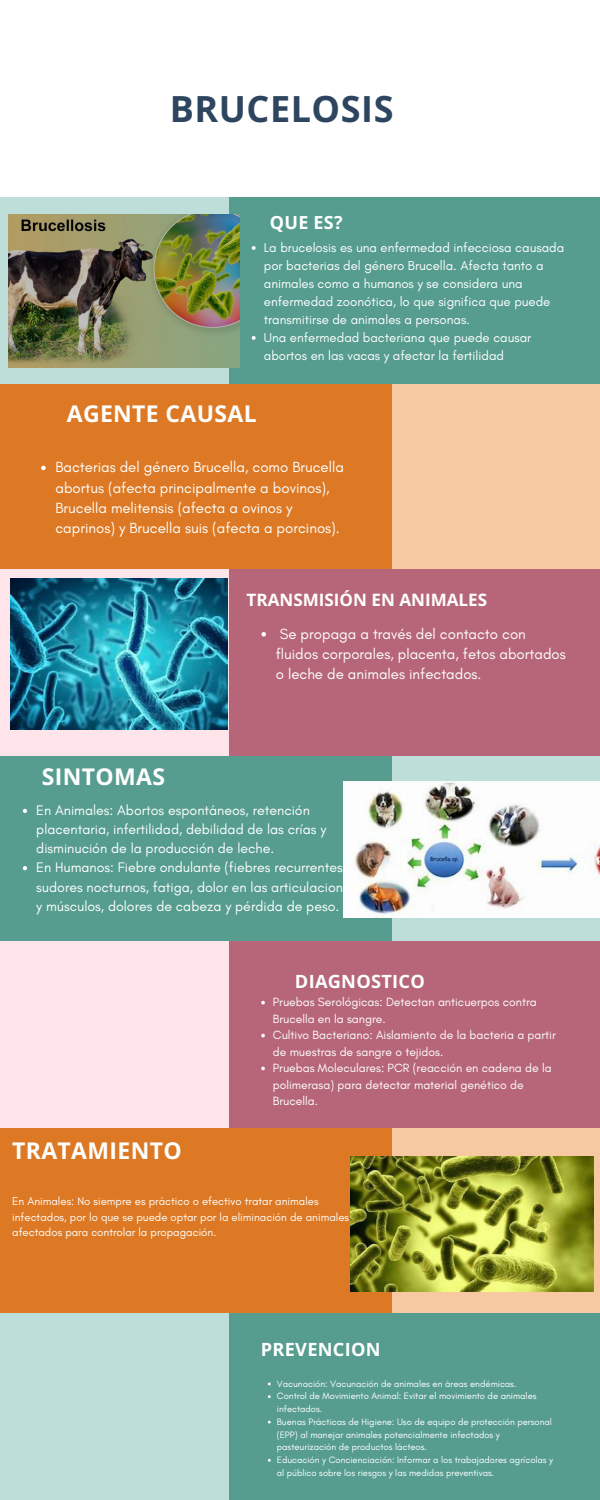
<style>
.page{position:relative;width:600px;height:1500px;background:#fff}
.page>*{position:absolute;margin:0;border:0;box-sizing:border-box;transform-origin:0 0}
.t1{font:700 36px "Open Sans";letter-spacing:.015em;color:#2d455f}
.t2{font:700 23px "Open Sans";letter-spacing:.015em;color:#fff}
.t3{font:700 18.2px "Open Sans";letter-spacing:.015em;color:#fff}
.t4{font:700 18px "Open Sans";color:#fff}
.t5{font:700 17.1px "Open Sans";color:#fff}
.t6{font:15px/20.2px "Glacial Indifference";color:#fff}
.t7{font:14.1px/19.1px "Glacial Indifference";color:#fff}
.t8{font:13.2px/18px "Glacial Indifference";color:#fff}
.t9{font:12.2px/16.5px "Glacial Indifference";color:#fff}
.t10{font:11.4px/15.3px "Glacial Indifference";color:#fff}
.t11{font:9.4px/12.7px "Glacial Indifference";color:#fff}
</style>
<div class="page">
<div style="left:0;top:383px;width:392px;height:186px;background:#dd7924"></div>
<div style="left:0;top:755px;width:392px;height:187px;background:#569d8f"></div>
<div style="left:0;top:1128px;width:392px;height:186px;background:#dd7924"></div>
<div style="left:0;top:569px;width:230px;height:186px;background:#ffe4ea"></div>
<div style="left:0;top:197px;width:230px;height:186px;background:#bedfd9"></div>
<div style="left:0;top:942px;width:230px;height:186px;background:#ffe4ea"></div>
<div style="left:0;top:1314px;width:230px;height:186px;background:#bedfd9"></div>
<div style="left:392px;top:383px;width:208px;height:186px;background:#f6c9a3"></div>
<div style="left:392px;top:755px;width:208px;height:187px;background:#bedfd9"></div>
<div style="left:392px;top:1128px;width:208px;height:186px;background:#f6c9a3"></div>
<div style="left:230px;top:569px;width:370px;height:186px;background:#b66678"></div>
<div style="left:230px;top:197px;width:370px;height:186px;background:#569d8f"></div>
<div style="left:230px;top:942px;width:370px;height:186px;background:#b66678"></div>
<div style="left:230px;top:1314px;width:370px;height:186px;background:#569d8f"></div>
<img style="left:9px;top:214px;width:231px;height:153px">
<img style="left:11px;top:578px;width:217px;height:152px">
<img style="left:344px;top:781px;width:256px;height:137px">
<img style="left:351px;top:1156px;width:242px;height:136px">
<svg style="left:252px;top:246px;width:4px;height:4px"></svg>
<svg style="left:252px;top:336px;width:4px;height:4px"></svg>
<svg style="left:41px;top:466px;width:5px;height:4px"></svg>
<svg style="left:23px;top:809px;width:4px;height:4px"></svg>
<svg style="left:23px;top:866px;width:4px;height:4px"></svg>
<svg style="left:261px;top:1001px;width:4px;height:3px"></svg>
<svg style="left:261px;top:1034px;width:4px;height:3px"></svg>
<svg style="left:261px;top:1067px;width:4px;height:3px"></svg>
<svg style="left:262px;top:632px;width:4px;height:5px"></svg>
<p class="t1" style="left:170px;top:83px;width:225px">BRUCELOSIS</p>
<h1 class="t4" style="left:270px;top:210px;width:74px">QUE ES?</h1>
<h3 class="t8" style="left:264px;top:238px;width:302px">La brucelosis es una enfermedad infecciosa causada por bacterias del género Brucella. Afecta tanto a animales como a humanos y se considera una enfermedad zoonótica, lo que significa que puede transmitirse de animales a personas.</h3>
<p class="t8" style="left:264px;top:328px;width:269px">Una enfermedad bacteriana que puede causar abortos en las vacas y afectar la fertilidad</p>
<p class="t2" style="left:67px;top:397px;width:191px">AGENTE CAUSAL</p>
<p class="t6" style="left:55px;top:457px;width:290px">Bacterias del género Brucella, como Brucella abortus (afecta principalmente a bovinos), Brucella melitensis (afecta a ovinos y caprinos) y Brucella suis (afecta a porcinos).</p>
<p class="t5" style="left:247px;top:587px;width:242px">TRANSMISIÓN EN ANIMALES</p>
<h2 class="t2" style="left:42px;top:760px;width:125px">SINTOMAS</h2>
<h3 class="t6" style="left:276px;top:623px;width:292px">Se propaga a través del contacto con fluidos corporales, placenta, fetos abortados o leche de animales infectados.</h3>
<h2 class="t7" style="left:36px;top:801px;width:292px">En Animales: Abortos espontáneos, retención placentaria, infertilidad, debilidad de las crías y disminución de la producción de leche.</h2>
<p class="t7" style="left:36px;top:858px;width:322px">En Humanos: Fiebre ondulante (fiebres recurrentes), sudores nocturnos, fatiga, dolor en las articulaciones y músculos, dolores de cabeza y pérdida de peso.</p>
<h3 class="t3" style="left:295px;top:968px;width:131px">DIAGNOSTICO</h3>
<p class="t2" style="left:12px;top:1134px;width:171px">TRATAMIENTO</p>
<p class="t9" style="left:273px;top:994px;width:266px">Pruebas Serológicas: Detectan anticuerpos contra<br>Brucella en la sangre.</p>
<p class="t9" style="left:273px;top:1027px;width:285px">Cultivo Bacteriano: Aislamiento de la bacteria a partir de muestras de sangre o tejidos.</p>
<h3 class="t9" style="left:273px;top:1060px;width:280px">Pruebas Moleculares: PCR (reacción en cadena de la polimerasa) para detectar material genético de<br>Brucella.</h3>
<p class="t10" style="left:12px;top:1194px;width:338px">En Animales: No siempre es práctico o efectivo tratar animales infectados, por lo que se puede optar por la eliminación de animales afectados para controlar la propagación.</p>
<p class="t3" style="left:261px;top:1336px;width:121px">PREVENCION</p>
<p class="t11" style="left:277px;top:1377px;width:241px">Vacunación: Vacunación de animales en áreas endémicas.</p>
<h2 class="t11" style="left:277px;top:1390px;width:261px">Control de Movimiento Animal: Evitar el movimiento de animales infectados.</h2>
<h6 class="t11" style="left:277px;top:1415px;width:277px">Buenas Prácticas de Higiene: Uso de equipo de protección personal (EPP) al manejar animales potencialmente infectados y pasteurización de productos lácteos.</h6>
<p class="t11" style="left:277px;top:1453px;width:278px">Educación y Concienciación: Informar a los trabajadores agrícolas y al público sobre los riesgos y las medidas preventivas.</p>
</div>
